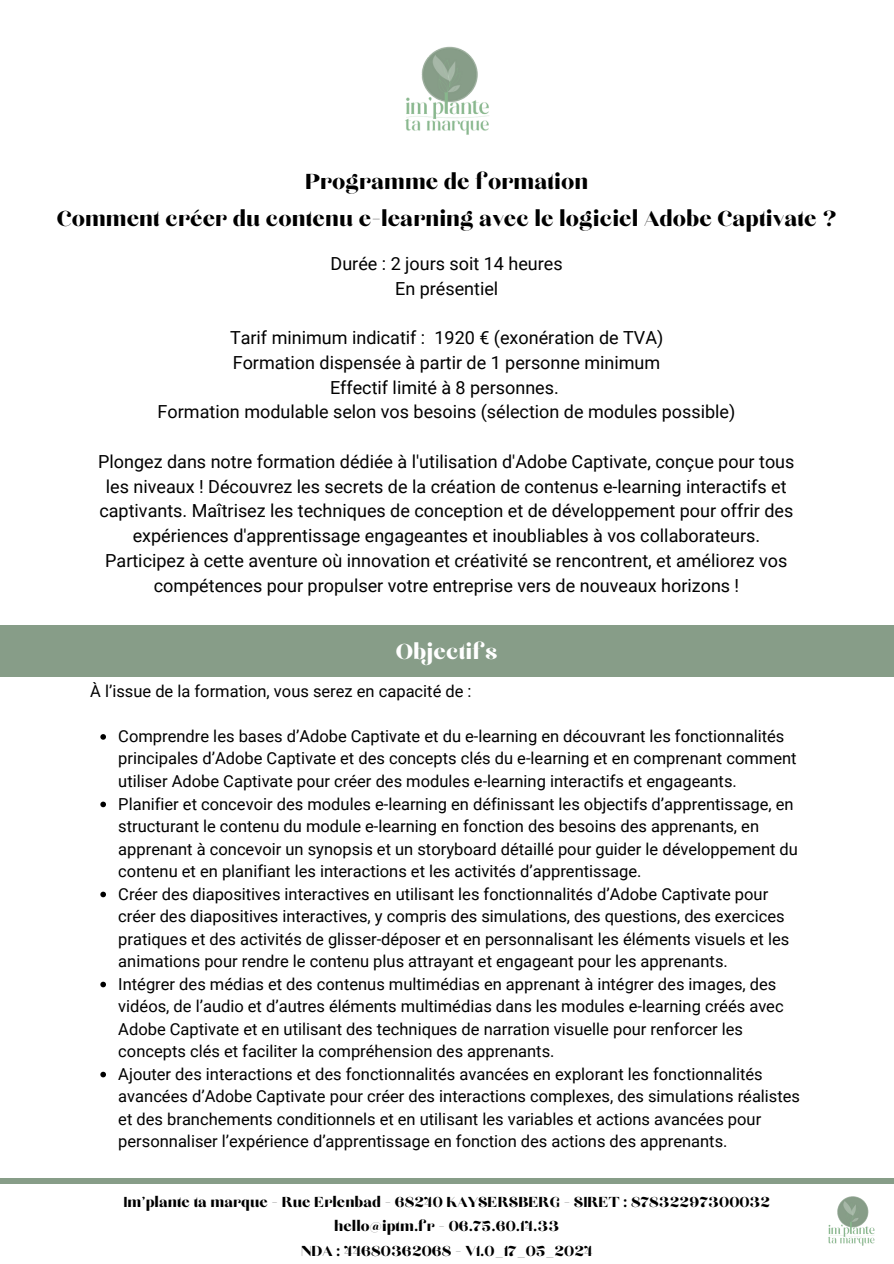
<style>
.page{position:relative;width:894px;height:1264px;background:#fff}
.page>*{position:absolute;margin:0;border:0;box-sizing:border-box;transform-origin:0 0}
.t1{font:27px/37.2px "Chloe";color:#000;text-align:center}
.t2{font:27px "Chloe";color:#fff}
.t3{font:18px/24.8px "Roboto";color:#000;text-align:center}
.t4{font:18px "Chloe";color:#000}
.t5{font:16.5px/22.5px "Roboto";color:#000}
</style>
<div class="page">
<img style="left:405px;top:46px;width:84px;height:89px">
<img style="left:828px;top:1196px;width:47px;height:50px">
<div style="left:0;top:624px;width:893px;height:52px;background:#879d88"></div>
<svg style="left:100px;top:734px;width:6px;height:5px"></svg>
<svg style="left:100px;top:801px;width:6px;height:6px"></svg>
<svg style="left:100px;top:891px;width:6px;height:6px"></svg>
<svg style="left:100px;top:981px;width:6px;height:6px"></svg>
<svg style="left:100px;top:1071px;width:6px;height:6px"></svg>
<div style="left:0;top:1178px;width:893px;height:6px;background:#879d88"></div>
<p class="t1" style="left:57px;top:164px;width:781px">Programme de formation<br>Comment créer du contenu e-learning avec le logiciel Adobe Captivate ?</p>
<p class="t3" style="left:330px;top:251px;width:233px">Durée : 2 jours soit 14 heures</p>
<p class="t3" style="left:395px;top:276px;width:105px">En présentiel</p>
<p class="t3" style="left:230px;top:325px;width:434px">Tarif minimum indicatif : 1920 € (exonération de TVA)</p>
<p class="t3" style="left:233px;top:350px;width:429px">Formation dispensée à partir de 1 personne minimum</p>
<h1 class="t3" style="left:330px;top:375px;width:230px">Effectif limité à 8 personnes.</h1>
<p class="t3" style="left:157px;top:400px;width:579px">Formation modulable selon vos besoins (sélection de modules possible)</p>
<p class="t3" style="left:98px;top:449px;width:697px">Plongez dans notre formation dédiée à l'utilisation d'Adobe Captivate, conçue pour tous les niveaux ! Découvrez les secrets de la création de contenus e-learning interactifs et captivants. Maîtrisez les techniques de conception et de développement pour offrir des expériences d'apprentissage engageantes et inoubliables à vos collaborateurs.</p>
<p class="t3" style="left:105px;top:548px;width:683px">Participez à cette aventure où innovation et créativité se rencontrent, et améliorez vos compétences pour propulser votre entreprise vers de nouveaux horizons !</p>
<p class="t2" style="left:396px;top:639px;width:103px">Objectifs</p>
<p class="t5" style="left:90px;top:680px;width:383px">À l’issue de la formation, vous serez en capacité de :</p>
<p class="t5" style="left:118px;top:725px;width:679px">Comprendre les bases d’Adobe Captivate et du e-learning en découvrant les fonctionnalités principales d’Adobe Captivate et des concepts clés du e-learning et en comprenant comment utiliser Adobe Captivate pour créer des modules e-learning interactifs et engageants.</p>
<p class="t5" style="left:118px;top:792px;width:681px">Planifier et concevoir des modules e-learning en définissant les objectifs d’apprentissage, en structurant le contenu du module e-learning en fonction des besoins des apprenants, en apprenant à concevoir un synopsis et un storyboard détaillé pour guider le développement du contenu et en planifiant les interactions et les activités d’apprentissage.</p>
<p class="t5" style="left:118px;top:882px;width:672px">Créer des diapositives interactives en utilisant les fonctionnalités d’Adobe Captivate pour créer des diapositives interactives, y compris des simulations, des questions, des exercices pratiques et des activités de glisser-déposer et en personnalisant les éléments visuels et les animations pour rendre le contenu plus attrayant et engageant pour les apprenants.</p>
<p class="t5" style="left:118px;top:972px;width:666px">Intégrer des médias et des contenus multimédias en apprenant à intégrer des images, des vidéos, de l’audio et d’autres éléments multimédias dans les modules e-learning créés avec Adobe Captivate et en utilisant des techniques de narration visuelle pour renforcer les concepts clés et faciliter la compréhension des apprenants.</p>
<p class="t5" style="left:118px;top:1062px;width:683px">Ajouter des interactions et des fonctionnalités avancées en explorant les fonctionnalités avancées d’Adobe Captivate pour créer des interactions complexes, des simulations réalistes et des branchements conditionnels et en utilisant les variables et actions avancées pour personnaliser l’expérience d’apprentissage en fonction des actions des apprenants.</p>
<p class="t4" style="left:123px;top:1193px;width:648px">Im’plante ta marque - Rue Erlenbad - 68240 KAYSERSBERG - SIRET : 87832297300032</p>
<p class="t4" style="left:334px;top:1217px;width:226px">hello@iptm.fr - 06.75.60.14.33</p>
<p class="t4" style="left:301px;top:1242px;width:293px">NDA : 44680362068 - V1.0_17_05_2024</p>
</div>
